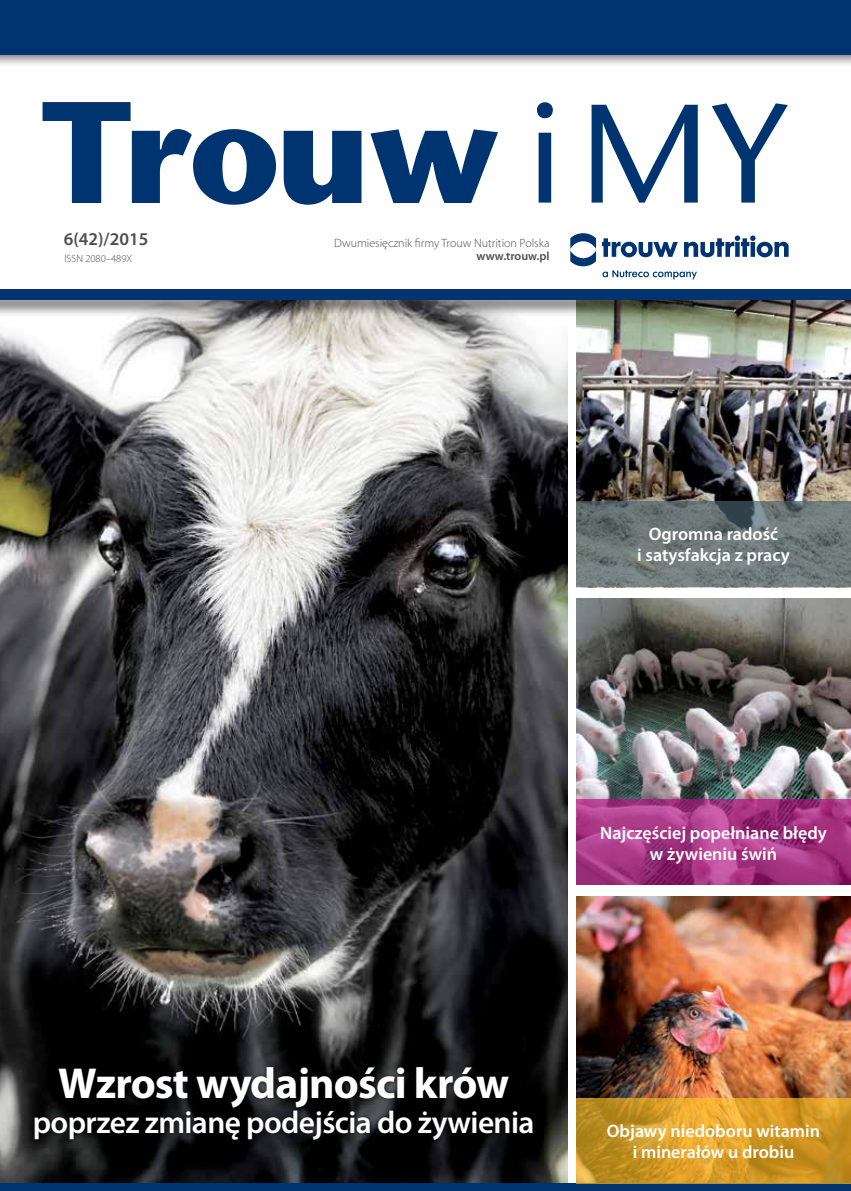
<style>
.page{position:relative;width:851px;height:1191px;background:#fff}
.page>*{position:absolute;margin:0;border:0;box-sizing:border-box;transform-origin:0 0}
.t1{font:700 43.5px "Myriad Pro";letter-spacing:-.02em;color:#fff}
.t2{font:600 31.5px "Myriad Pro";letter-spacing:-.02em;color:#fff}
.t3{font:600 18px/21px "Myriad Pro";color:#fff;text-align:center}
.t4{font:600 18px "Myriad Pro";color:#4d4d4f}
.t5{font:300 12px "Myriad Pro";color:#4d4d4f}
.t6{font:600 12px "Myriad Pro";color:#4d4d4f}
.t7{font:300 10.5px "Myriad Pro";color:#4d4d4f}
</style>
<div class="page">
<img style="left:0;top:317px;width:567px;height:865px">
<img style="left:576px;top:896px;width:274px;height:202px">
<img style="left:576px;top:317px;width:274px;height:270px">
<img style="left:576px;top:598px;width:274px;height:201px">
<div style="left:0;top:0;width:850px;height:67px;background:#000;opacity:.5"></div>
<div style="left:0;top:0;width:850px;height:54px;background:#003471"></div>
<svg style="left:537px;top:102px;width:15px;height:101px"></svg>
<svg style="left:591px;top:105px;width:106px;height:98px"></svg>
<svg style="left:712px;top:103px;width:75px;height:100px"></svg>
<svg style="left:43px;top:102px;width:233px;height:103px"></svg>
<svg style="left:283px;top:131px;width:78px;height:74px"></svg>
<svg style="left:370px;top:129px;width:128px;height:74px"></svg>
<div style="left:0;top:289px;width:850px;height:28px;background:#000;opacity:.5"></div>
<div style="left:0;top:289px;width:850px;height:11px;background:#003471"></div>
<div style="left:0;top:1182px;width:850px;height:9px;background:#000;opacity:.5"></div>
<div style="left:0;top:1183px;width:850px;height:8px;background:#003471"></div>
<svg style="left:602px;top:270px;width:94px;height:9px"></svg>
<svg style="left:570px;top:233px;width:26px;height:33px"></svg>
<svg style="left:602px;top:238px;width:75px;height:19px"></svg>
<svg style="left:684px;top:235px;width:104px;height:22px"></svg>
<div style="left:30px;top:1063px;width:507px;height:81px;background:#000;opacity:.75"></div>
<svg style="left:576px;top:501px;width:274px;height:85px;background:#6b7676"></svg>
<svg style="left:576px;top:799px;width:274px;height:85px;background:#a53783"></svg>
<svg style="left:576px;top:1098px;width:274px;height:85px;background:#d09826"></svg>
<p class="t4" style="left:64px;top:227px;width:86px">6(42)/2015</p>
<p class="t7" style="left:64px;top:252px;width:69px">ISSN 2080–489X</p>
<p class="t5" style="left:334px;top:235px;width:217px">Dwumiesięcznik firmy Trouw Nutrition Polska</p>
<p class="t6" style="left:476px;top:248px;width:75px">www.trouw.pl</p>
<p class="t3" style="left:637px;top:522px;width:154px">Ogromna radość<br>i satysfakcja z pracy</p>
<p class="t3" style="left:600px;top:822px;width:228px">Najczęściej popełniane błędy w żywieniu świń</p>
<h1 class="t1" style="left:58px;top:1055px;width:452px">Wzrost wydajności krów</h1>
<h2 class="t2" style="left:33px;top:1102px;width:503px">poprzez zmianę podejścia do żywienia</h2>
<p class="t3" style="left:606px;top:1120px;width:215px">Objawy niedoboru witamin i minerałów u drobiu</p>
</div>
